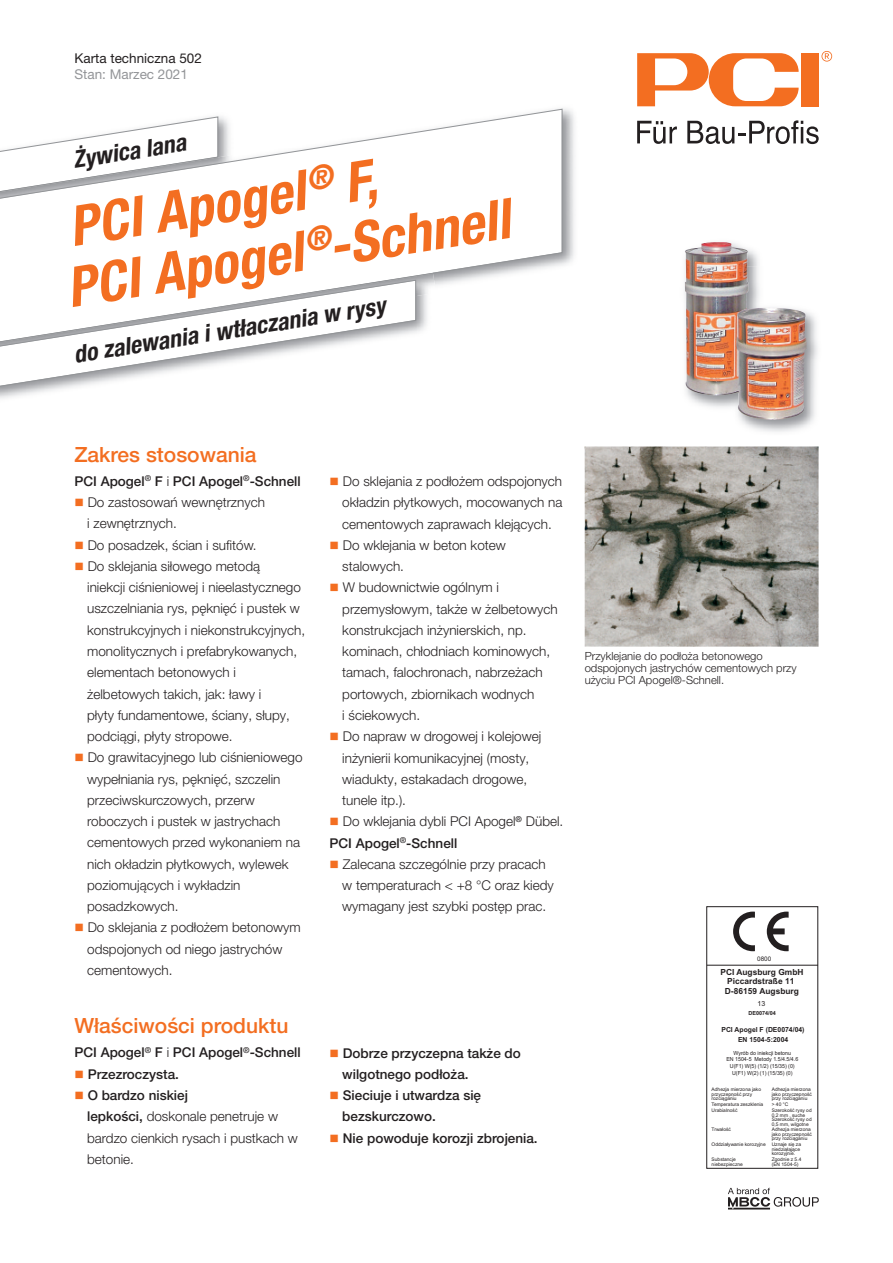
<style>
.page{position:relative;width:893px;height:1263px;background:#fff}
.page>*{position:absolute;margin:0;border:0;box-sizing:border-box;transform-origin:0 0}
.t1{font:italic 700 condensed 55.5px/60px "Helvetica Neue LT Pro";color:#f36e21}
.t2{font:italic 700 condensed 24px "Helvetica Neue LT Pro";color:#231f20}
.t3{font:500 21px "Helvetica Neue LT Pro";color:#f36e21}
.t4{font:300 13.5px/21.3px "Helvetica Neue LT Pro";color:#231f20}
.t5{font:500 13.5px/21.3px "Helvetica Neue LT Pro";color:#231f20}
.t6{font:13.5px "Helvetica Neue LT Pro";color:#231f20}
.t7{font:13.5px "Helvetica Neue LT Pro";color:#939598}
.t8{font:300 11.25px/12px "Helvetica Neue LT Pro";color:#231f20}
.t9{font:700 8.4px/9.1px "Arial";color:#231f20;text-align:center}
.t10{font:700 7.05px/9.8px "Arial";color:#231f20;text-align:center}
.t11{font:7.05px "Arial";color:#231f20}
.t12{font:6.3px "Arial";color:#231f20}
.t13{font:5.55px/6.8px "Arial";color:#231f20;text-align:center;scale:.94 1}
.t14{font:700 5.55px "Arial";color:#231f20}
.t15{font:4.95px/4.5px "Arial";color:#231f20}
.s1{font-weight:300}
.s2{color:#f36e21}
.s3{font-weight:500}
</style>
<div class="page">
<div style="left:801px;top:53px;width:18px;height:53px;background:#f36e21"></div>
<svg style="left:637px;top:53px;width:162px;height:53px"></svg>
<svg style="left:821px;top:51px;width:11px;height:11px"></svg>
<svg style="left:637px;top:121px;width:40px;height:23px"></svg>
<svg style="left:687px;top:120px;width:132px;height:24px"></svg>
<img style="left:563px;top:108px;width:12px;height:157px">
<svg style="left:0;top:108px;width:563px;height:177px"></svg>
<img style="left:740px;top:312px;width:78px;height:120px">
<img style="left:684px;top:242px;width:122px;height:178px">
<img style="left:0;top:271px;width:433px;height:2px">
<img style="left:0;top:273px;width:433px;height:62px">
<svg style="left:0;top:279px;width:416px;height:110px"></svg>
<hr style="left:707px;top:965px;width:111px;height:1px;background:#231f20">
<div style="left:706px;top:906px;width:112px;height:263px;border:1px solid #231f20"></div>
<svg style="left:733px;top:911px;width:22px;height:40px"></svg>
<svg style="left:767px;top:911px;width:22px;height:40px"></svg>
<svg style="left:728px;top:1187px;width:91px;height:23px"></svg>
<img style="left:585px;top:446px;width:234px;height:201px">
<p class="t6" style="left:74px;top:53px;width:129px">Karta techniczna 502</p>
<p class="t7" style="left:74px;top:69px;width:115px">Stan: Marzec 2021</p>
<h2 class="t2" style="left:72px;top:151px;width:116px;rotate:-9deg">Żywica lana</h2>
<h1 class="t1" style="left:54px;top:204px;width:449px;rotate:-9deg">PCI Apogel<sup>®</sup> F,<br>PCI Apogel<sup>®</sup>-Schnell</h1>
<h2 class="t2" style="left:72px;top:346px;width:317px;rotate:-9deg">do zalewania i wtłaczania w rysy</h2>
<h3 class="t3" style="left:74px;top:446px;width:184px">Zakres stosowania</h3>
<p class="t5" style="left:74px;top:472px;width:228px">PCI Apogel<sup>®</sup> F <span class="s1">i</span> PCI Apogel<sup>®</sup>-Schnell</p>
<p class="t4" style="left:87px;top:493px;width:179px;text-indent:-13px"><span class="s2">■</span> Do zastosowań wewnętrznych i zewnętrznych.</p>
<p class="t4" style="left:74px;top:535px;width:184px"><span class="s2">■</span> Do posadzek, ścian i sufitów.</p>
<p class="t4" style="left:87px;top:557px;width:220px;text-indent:-13px"><span class="s2">■</span> Do sklejania siłowego metodą<br>iniekcji ciśnieniowej i nieelastycznego uszczelniania rys, pęknięć i pustek w konstrukcyjnych i niekonstrukcyjnych, monolitycznych i prefabrykowanych, elementach betonowych i żelbetowych takich, jak: ławy i<br>płyty fundamentowe, ściany, słupy, podciągi, płyty stropowe.</p>
<p class="t4" style="left:87px;top:748px;width:217px;text-indent:-13px"><span class="s2">■</span> Do grawitacyjnego lub ciśnieniowego wypełniania rys, pęknięć, szczelin przeciwskurczowych, przerw roboczych i pustek w jastrychach cementowych przed wykonaniem na nich okładzin płytkowych, wylewek poziomujących i wykładzin posadzkowych.</p>
<p class="t4" style="left:87px;top:918px;width:215px;text-indent:-13px"><span class="s2">■</span> Do sklejania z podłożem betonowym odspojonych od niego jastrychów cementowych.</p>
<h3 class="t3" style="left:74px;top:1018px;width:215px">Właściwości produktu</h3>
<p class="t5" style="left:74px;top:1043px;width:228px">PCI Apogel<sup>®</sup> F <span class="s1">i</span> PCI Apogel<sup>®</sup>-Schnell</p>
<p class="t5" style="left:74px;top:1064px;width:106px"><span class="s2">■</span> Przezroczysta.</p>
<p class="t4" style="left:87px;top:1086px;width:212px;text-indent:-13px"><span class="s2">■</span> <span class="s3">O bardzo niskiej<br>lepkości,</span> doskonale penetruje w bardzo cienkich rysach i pustkach w betonie.</p>
<p class="t4" style="left:342px;top:472px;width:222px;text-align:justify;text-indent:-13px"><span class="s2">■</span> Do sklejania z podłożem odspojonych okładzin płytkowych, mocowanych na cementowych zaprawach klejących.</p>
<p class="t4" style="left:342px;top:536px;width:165px;text-indent:-13px"><span class="s2">■</span> Do wklejania w beton kotew stalowych.</p>
<p class="t4" style="left:342px;top:578px;width:217px;text-indent:-13px"><span class="s2">■</span> W budownictwie ogólnym i przemysłowym, także w żelbetowych konstrukcjach inżynierskich, np. kominach, chłodniach kominowych, tamach, falochronach, nabrzeżach portowych, zbiornikach wodnych<br>i ściekowych.</p>
<p class="t4" style="left:342px;top:727px;width:200px;text-indent:-13px"><span class="s2">■</span> Do napraw w drogowej i kolejowej inżynierii komunikacyjnej (mosty, wiadukty, estakadach drogowe, tunele itp.).</p>
<p class="t4" style="left:330px;top:812px;width:235px"><span class="s2">■</span> Do wklejania dybli PCI Apogel<sup>®</sup> Dübel.<br><span class="s3">PCI Apogel</span><sup>®</sup><span class="s3">-Schnell</span></p>
<p class="t4" style="left:342px;top:855px;width:213px;text-indent:-13px"><span class="s2">■</span> Zalecana szczególnie przy pracach w temperaturach &lt; +8 °C oraz kiedy wymagany jest szybki postęp prac.</p>
<p class="t5" style="left:342px;top:1043px;width:180px;text-indent:-13px"><span class="s2">■</span> Dobrze przyczepna także do wilgotnego podłoża.</p>
<p class="t5" style="left:342px;top:1086px;width:140px;text-indent:-13px"><span class="s2">■</span> Sieciuje i utwardza się bezskurczowo.</p>
<p class="t5" style="left:330px;top:1128px;width:210px"><span class="s2">■</span> Nie powoduje korozji zbrojenia.</p>
<p class="t8" style="left:585px;top:651px;width:213px">Przyklejanie do podłoża betonowego odspojonych jastrychów cementowych przy użyciu PCI Apogel®-Schnell.</p>
<p class="t12" style="left:757px;top:955px;width:15px">0800</p>
<p class="t9" style="left:720px;top:968px;width:85px">PCI Augsburg GmbH<br>Piccardstraße 11<br>D-86159 Augsburg</p>
<p class="t11" style="left:757px;top:999px;width:9px">13</p>
<p class="t14" style="left:748px;top:1009px;width:29px">DE0074/04</p>
<p class="t10" style="left:721px;top:1025px;width:85px">PCI Apogel F (DE0074/04)<br>EN 1504-5:2004</p>
<p class="t13" style="left:726px;top:1049px;width:78px">Wyrób do iniekcji betonu<br>EN 1504-5 Metody 1.5/4.5/4.6<br>U(F1) W(5) (1/2) (15/35) (0)<br>U(F1) W(2) (1) (15/35) (0)</p>
<p class="t15" style="left:712px;top:1087px;width:51px">Adhezja mierzona jako</p>
<p class="t15" style="left:772px;top:1087px;width:41px">Adhezja mierzona</p>
<p class="t15" style="left:712px;top:1092px;width:42px">przyczepność przy</p>
<p class="t15" style="left:772px;top:1092px;width:42px">jako przyczepność</p>
<p class="t15" style="left:712px;top:1096px;width:27px">rozciąganiu</p>
<p class="t15" style="left:772px;top:1096px;width:37px">przy rozciąganiu</p>
<p class="t15" style="left:712px;top:1102px;width:53px">Temperatura zeszklenia</p>
<p class="t15" style="left:772px;top:1102px;width:18px">&gt; 40 °C</p>
<p class="t15" style="left:712px;top:1108px;width:27px">Urabialność</p>
<p class="t15" style="left:772px;top:1108px;width:41px">Szerokość rysy od<br>0,2 mm , suche<br>Szerokość rysy od<br>0,5 mm, wilgotne</p>
<p class="t15" style="left:712px;top:1127px;width:21px">Trwałość</p>
<p class="t15" style="left:772px;top:1127px;width:42px">Adhezja mierzona jako przyczepność przy rozciąganiu</p>
<p class="t15" style="left:772px;top:1142px;width:31px;text-indent:-60px">Oddziaływanie korozyjne Uznaje się za niedziałające korozyjnie.</p>
<p class="t15" style="left:712px;top:1157px;width:26px">Substancje</p>
<p class="t15" style="left:772px;top:1157px;width:31px">Zgodnie z 5.4</p>
<p class="t15" style="left:712px;top:1161px;width:33px">niebezpieczne</p>
<p class="t15" style="left:772px;top:1161px;width:28px">(EN 1504-5)</p>
</div>
